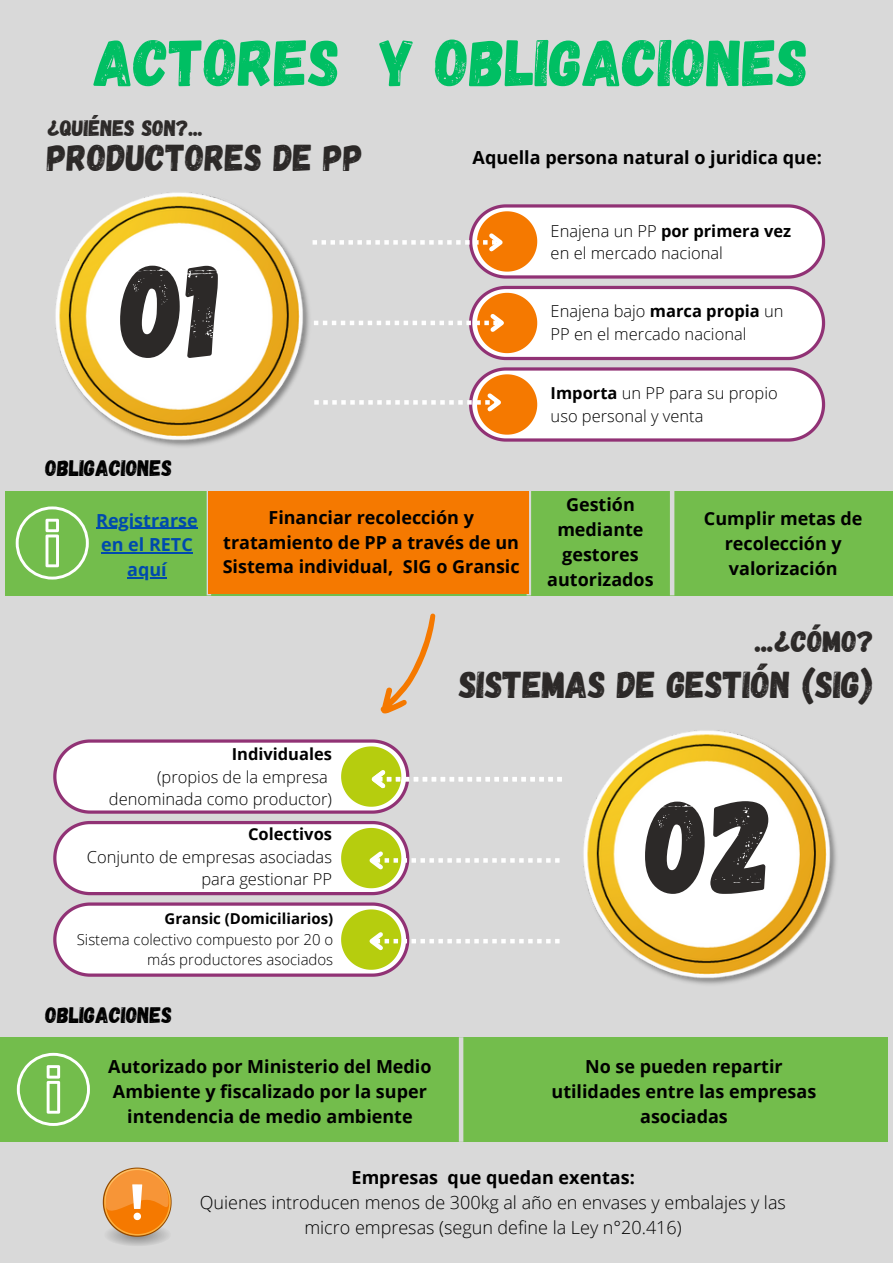
<style>
.page{position:relative;width:893px;height:1264px;background:#fff}
.page>*{position:absolute;margin:0;border:0;box-sizing:border-box;transform-origin:0 0}
.t1{font:133.35px "Gagalin";color:#2c2928}
.t2{font:66px "Gagalin";color:#00bf63}
.t3{font:37.35px "Gagalin";color:#2c2928}
.t4{font:29.85px "Gagalin";color:#2c2928}
.t5{font:22.35px "Gagalin";color:#000}
.t6{font:22.35px "Gagalin";color:#2c2928}
.t7{font:700 18px/24.8px "Open Sans";color:#000;text-align:center}
.t8{font:300 18px/24.8px "Open Sans";color:#000;text-align:center}
.t9{font:700 18px/24.8px "Open Sans";color:#004aad;text-align:center}
.t10{font:300 16.5px/22.5px "Open Sans";color:#000}
.t11{font:700 16.5px "Open Sans";color:#000}
.t12{font:300 15px/20.2px "Open Sans";color:#000;text-align:right}
.t13{font:700 15px "Open Sans";color:#000}
.s1{font-weight:700}
</style>
<div class="page">
<div style="left:0;top:0;width:892px;height:1262px;background:#d9d9d9"></div>
<img style="left:55px;top:192px;width:255px;height:255px">
<div style="left:5px;top:491px;width:887px;height:104px;background:#73bd4c"></div>
<svg style="left:16px;top:506px;width:73px;height:73px"></svg>
<img style="left:583px;top:730px;width:254px;height:255px">
<svg style="left:207px;top:491px;width:4px;height:104px"></svg>
<div style="left:526px;top:491px;width:5px;height:104px;background:#d9d9d9"></div>
<div style="left:669px;top:491px;width:5px;height:104px;background:#d9d9d9"></div>
<svg style="left:312px;top:204px;width:513px;height:237px"></svg>
<svg style="left:53px;top:739px;width:508px;height:237px"></svg>
<div style="left:0;top:1037px;width:887px;height:104px;background:#73bd4c"></div>
<svg style="left:17px;top:1052px;width:73px;height:73px"></svg>
<hr style="left:459px;top:1037px;width:4px;height:104px;background:#d9d9d9">
<svg style="left:102px;top:1167px;width:70px;height:79px"></svg>
<svg style="left:380px;top:613px;width:55px;height:101px"></svg>
<div style="left:209px;top:491px;width:320px;height:103px;background:#f57900"></div>
<hr style="left:96px;top:528px;width:102px;height:1px;background:#004aad">
<hr style="left:101px;top:552px;width:92px;height:1px;background:#004aad">
<hr style="left:127px;top:577px;width:40px;height:1px;background:#004aad">
<p class="t2" style="left:94px;top:20px;width:716px">ACTORES Y OBLIGACIONES</p>
<p class="t6" style="left:47px;top:114px;width:157px">¿QUIÉNES SON?...</p>
<p class="t3" style="left:47px;top:133px;width:318px">PRODUCTORES DE PP</p>
<p class="t7" style="left:472px;top:145px;width:350px">Aquella persona natural o juridica que:</p>
<p class="t1" style="left:121px;top:224px;width:101px">01</p>
<p class="t5" style="left:46px;top:454px;width:128px">OBLIGACIONES</p>
<p class="t9" style="left:96px;top:507px;width:103px">Registrarse en el RETC aquí</p>
<p class="t7" style="left:223px;top:504px;width:298px">Financiar recolección y tratamiento de PP a través de un<br>Sistema individual, SIG o Gransic</p>
<p class="t10" style="left:550px;top:219px;width:242px">Enajena un PP <span class="s1">por primera vez </span>en el mercado nacional</p>
<p class="t10" style="left:550px;top:299px;width:234px">Enajena bajo <span class="s1">marca propia</span> un<br>PP en el mercado nacional</p>
<p class="t10" style="left:550px;top:381px;width:229px"><span class="s1">Importa</span> un PP para su propio uso personal y venta</p>
<p class="t7" style="left:557px;top:492px;width:88px">Gestión mediante</p>
<p class="t7" style="left:547px;top:541px;width:108px">gestores autorizados</p>
<p class="t7" style="left:703px;top:506px;width:160px">Cumplir metas de recolección y valorización</p>
<p class="t4" style="left:755px;top:622px;width:120px">...¿CÓMO?</p>
<p class="t3" style="left:459px;top:660px;width:415px">SISTEMAS DE GESTIÓN (SIG)</p>
<p class="t11" style="left:232px;top:742px;width:102px">Individuales</p>
<p class="t10" style="left:157px;top:765px;width:172px">(propios de la empresa</p>
<p class="t10" style="left:109px;top:787px;width:224px">denominada como productor)</p>
<p class="t11" style="left:248px;top:822px;width:85px">Colectivos</p>
<p class="t10" style="left:87px;top:845px;width:247px;text-align:right">Conjunto de empresas asociadas para gestionar PP</p>
<p class="t13" style="left:165px;top:908px;width:170px">Gransic (Domiciliarios)</p>
<p class="t12" style="left:77px;top:928px;width:258px">Sistema colectivo compuesto por 20 o más productores asociados</p>
<p class="t5" style="left:46px;top:1000px;width:128px">OBLIGACIONES</p>
<p class="t7" style="left:108px;top:1053px;width:325px">Autorizado por Ministerio del Medio<br>Ambiente y fiscalizado por la super intendencia de medio ambiente</p>
<p class="t7" style="left:551px;top:1053px;width:266px">No se pueden repartir utilidades entre las empresas asociadas</p>
<p class="t1" style="left:646px;top:759px;width:130px">02</p>
<p class="t7" style="left:351px;top:1164px;width:285px">Empresas que quedan exentas:</p>
<p class="t8" style="left:200px;top:1189px;width:587px">Quienes introducen menos de 300kg al año en envases y embalajes y las micro empresas (segun define la Ley n°20.416)</p>
</div>
